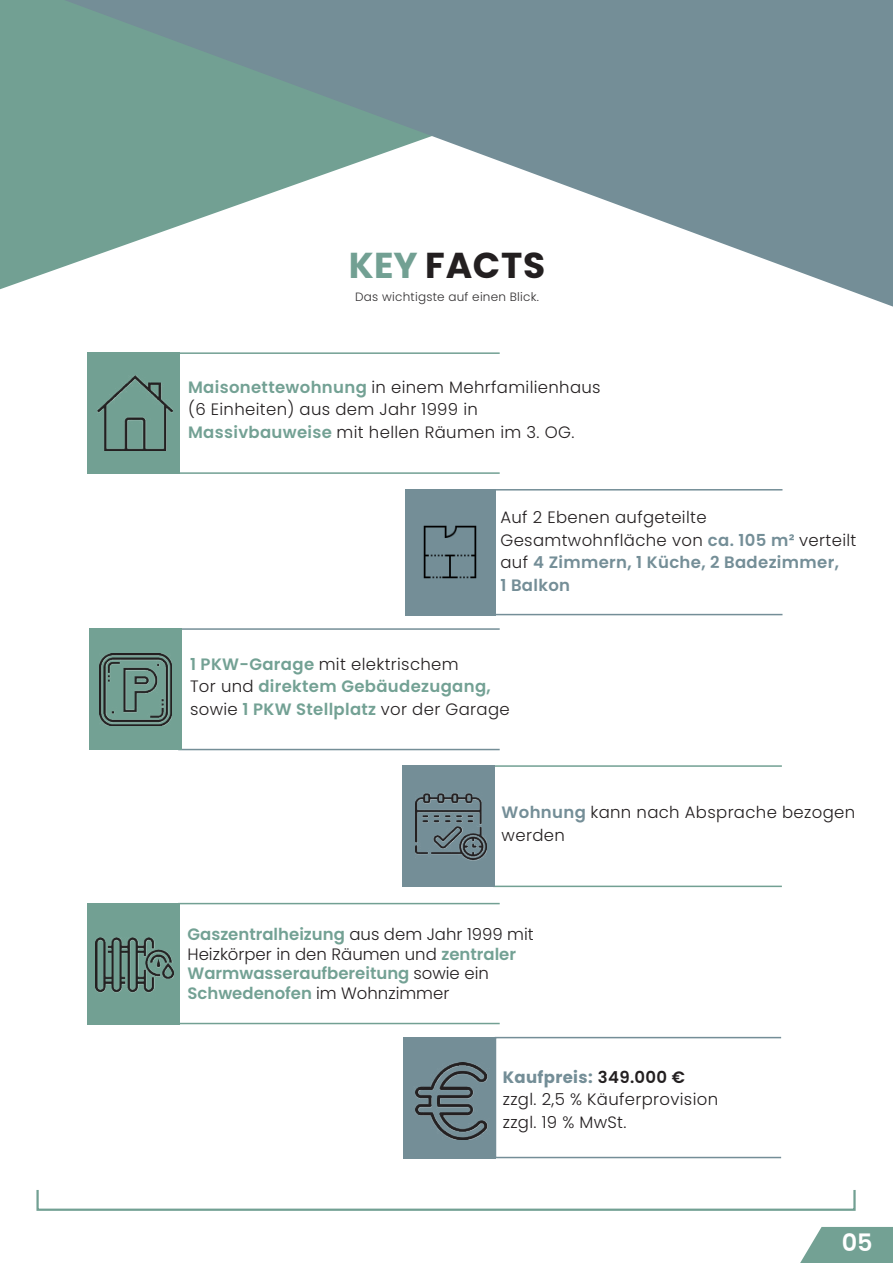
<style>
.page{position:relative;width:893px;height:1263px;background:#fff}
.page>*{position:absolute;margin:0;border:0;box-sizing:border-box;transform-origin:0 0}
.t1{font:700 36px "Poppins";letter-spacing:.02em;color:#231f20}
.t2{font:600 24px "Poppins";color:#fff}
.t3{font:300 16.5px/22.5px "Poppins";letter-spacing:.02em;color:#231f20}
.t4{font:300 16.5px/19.8px "Poppins";color:#231f20}
.t5{font:600 16.5px/22.5px "Poppins";letter-spacing:.02em;color:#73a194}
.t6{font:300 12px "Poppins";letter-spacing:.02em;color:#312f30}
.s1{color:#72a093}
.s2{font-weight:600;color:#73a194}
.s3{font-weight:600;color:#748e97}
.s4{font-weight:300;color:#231f20}
.s5{font-weight:700;color:#748e97}
.s6{font-weight:600}
</style>
<div class="page">
<div style="left:36px;top:1189px;width:820px;height:22px;border:2px solid #72a093"></div>
<div style="left:0;top:0;width:64px;height:289px;background:#72a093"></div>
<svg style="left:64px;top:0;width:829px;height:307px"></svg>
<svg style="left:800px;top:1227px;width:93px;height:36px;background:#83aba0"></svg>
<div style="left:405px;top:489px;width:90px;height:126px;background:#748e97"></div>
<img style="left:423px;top:525px;width:54px;height:54px">
<div style="left:493px;top:489px;width:290px;height:126px;border:2px solid #748e97"></div>
<div style="left:178px;top:628px;width:322px;height:122px;border:2px solid #748e97"></div>
<div style="left:88px;top:352px;width:92px;height:122px;background:#72a093"></div>
<div style="left:178px;top:352px;width:322px;height:122px;border:2px solid #72a093"></div>
<div style="left:178px;top:903px;width:322px;height:121px;border:2px solid #72a093"></div>
<div style="left:493px;top:765px;width:290px;height:122px;border:2px solid #72a093"></div>
<div style="left:495px;top:1037px;width:287px;height:121px;border:2px solid #748e97"></div>
<div style="left:89px;top:628px;width:93px;height:122px;background:#73a194"></div>
<img style="left:99px;top:653px;width:73px;height:73px">
<div style="left:404px;top:1037px;width:92px;height:121px;background:#748e97"></div>
<img style="left:415px;top:1062px;width:73px;height:77px">
<div style="left:88px;top:903px;width:92px;height:121px;background:#72a093"></div>
<img style="left:96px;top:937px;width:78px;height:56px">
<div style="left:402px;top:765px;width:93px;height:122px;background:#748e97"></div>
<img style="left:415px;top:793px;width:71px;height:68px">
<img style="left:98px;top:376px;width:75px;height:75px">
<h1 class="t1" style="left:349px;top:245px;width:198px"><span class="s1">KEY</span> FACTS</h1>
<p class="t6" style="left:355px;top:290px;width:185px">Das wichtigste auf einen Blick.</p>
<p class="t3" style="left:188px;top:376px;width:414px"><span class="s2">Maisonettewohnung</span> in einem Mehrfamilienhaus (6 Einheiten) aus dem Jahr 1999 in<br><span class="s2">Massivbauweise</span> mit hellen Räumen im 3. OG.</p>
<p class="t3" style="left:500px;top:506px;width:357px">Auf 2 Ebenen aufgeteilte<br>Gesamtwohnfläche von <span class="s3">ca. 105 m²</span> verteilt auf <span class="s3">4 Zimmern, 1 Küche, 2 Badezimmer,<br>1 Balkon</span></p>
<p class="t5" style="left:190px;top:653px;width:321px">1 PKW-Garage <span class="s4">mit elektrischem<br>Tor und</span> direktem Gebäudezugang, <span class="s4">sowie</span> 1 PKW Stellplatz <span class="s4">vor der Garage</span></p>
<p class="t3" style="left:502px;top:801px;width:355px"><span class="s3">Wohnung</span> kann nach Absprache bezogen werden</p>
<p class="t4" style="left:187px;top:924px;width:348px"><span class="s2">Gaszentralheizung</span> aus dem Jahr 1999 mit Heizkörper in den Räumen und <span class="s2">zentraler Warmwasseraufbereitung</span> sowie ein <span class="s2">Schwedenofen</span> im Wohnzimmer</p>
<p class="t3" style="left:503px;top:1066px;width:217px"><span class="s5">Kaufpreis:</span> <span class="s6">349.000 € </span>zzgl. 2,5 % Käuferprovision zzgl. 19 % MwSt.</p>
<h2 class="t2" style="left:842px;top:1228px;width:32px">05</h2>
</div>
